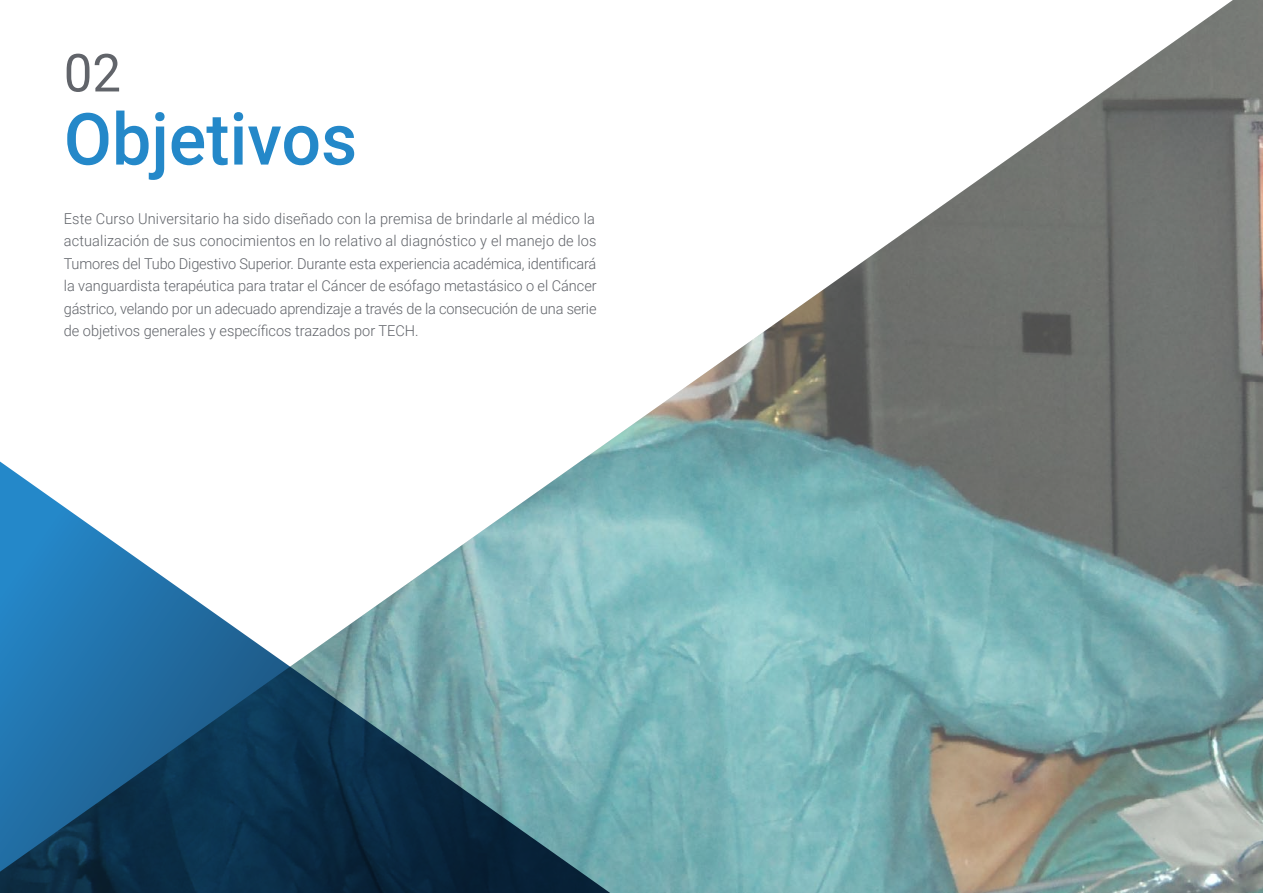
<style>
.page{position:relative;width:1263px;height:893px;background:#fff}
.page>*{position:absolute;margin:0;border:0;box-sizing:border-box;transform-origin:0 0}
.t1{font:500 72px "Roboto";color:#2488c9}
.t2{font:52.5px "Roboto";color:#61646a}
.t3{font:300 15px/22.5px "Roboto";letter-spacing:-.005em;color:#61646a}
</style>
<div class="page">
<img style="left:602px;top:0;width:661px;height:893px">
<svg style="left:0;top:446px;width:640px;height:447px"></svg>
<h2 class="t2" style="left:64px;top:36px;width:59px">02</h2>
<h1 class="t1" style="left:64px;top:89px;width:295px">Objetivos</h1>
<p class="t3" style="left:64px;top:207px;width:534px">Este Curso Universitario ha sido diseñado con la premisa de brindarle al médico la actualización de sus conocimientos en lo relativo al diagnóstico y el manejo de los Tumores del Tubo Digestivo Superior. Durante esta experiencia académica, identificará la vanguardista terapéutica para tratar el Cáncer de esófago metastásico o el Cáncer gástrico, velando por un adecuado aprendizaje a través de la consecución de una serie de objetivos generales y específicos trazados por TECH.</p>
</div>
